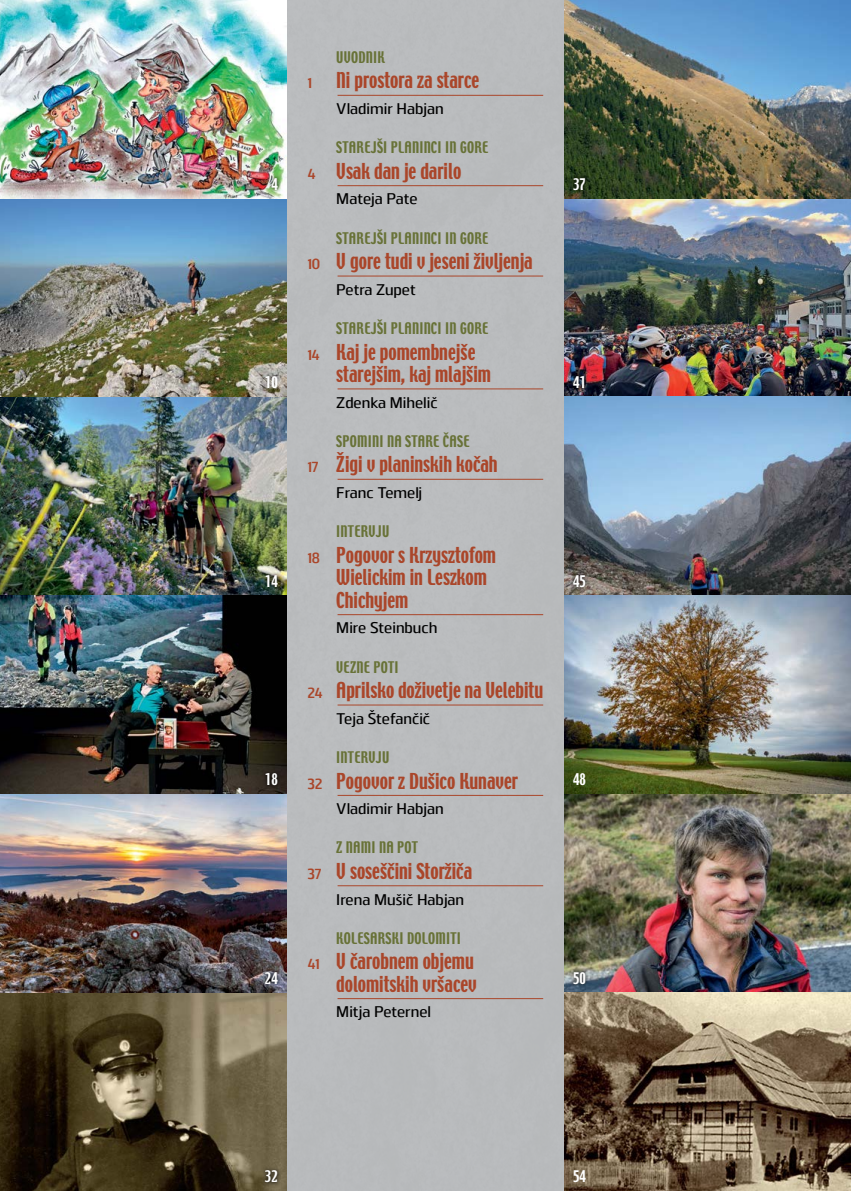
<style>
.page{position:relative;width:851px;height:1191px;background:#fff}
.page>*{position:absolute;margin:0;border:0;box-sizing:border-box;transform-origin:0 0}
.t1{font:19.5px/22.5px "Techno";color:#aa462a;scale:.9 1}
.t2{font:500 15.45px "Juhl";color:#000}
.t3{font:14.25px "Techno";letter-spacing:.02em;color:#687237;scale:.9 1}
.KAZALO_tema{font:14.25px "Techno";letter-spacing:.02em;color:#fff;scale:.9 1}
.s1{font-family:"Juhl";font-weight:700;font-size:15px}
</style>
<div class="page">
<div style="left:0;top:0;width:850px;height:1191px;background:#bcbec0"></div>
<img style="left:564px;top:198px;width:286px;height:199px">
<img style="left:0;top:198px;width:286px;height:199px">
<svg style="left:564px;top:397px;width:286px;height:198px;background:#71879c"></svg>
<img style="left:564px;top:794px;width:286px;height:198px">
<svg style="left:564px;top:992px;width:286px;height:199px;background:#7d6b55"></svg>
<hr style="left:337px;top:95px;width:206px;height:1px;background:#aa462a">
<hr style="left:337px;top:185px;width:206px;height:1px;background:#aa462a">
<hr style="left:337px;top:275px;width:206px;height:1px;background:#aa462a">
<hr style="left:337px;top:388px;width:206px;height:1px;background:#aa462a">
<hr style="left:337px;top:479px;width:206px;height:1px;background:#aa462a">
<hr style="left:337px;top:614px;width:206px;height:1px;background:#aa462a">
<hr style="left:337px;top:704px;width:206px;height:1px;background:#aa462a">
<hr style="left:337px;top:795px;width:206px;height:1px;background:#aa462a">
<hr style="left:337px;top:885px;width:206px;height:1px;background:#aa462a">
<hr style="left:337px;top:998px;width:206px;height:1px;background:#aa462a">
<svg style="left:0;top:992px;width:286px;height:199px;background:#554a31"></svg>
<img style="left:0;top:0;width:286px;height:198px">
<img style="left:564px;top:0;width:286px;height:198px">
<img style="left:0;top:397px;width:286px;height:198px">
<img style="left:0;top:595px;width:286px;height:199px">
<img style="left:0;top:794px;width:286px;height:198px">
<svg style="left:268px;top:174px;width:14px;height:20px"></svg>
<svg style="left:568px;top:173px;width:21px;height:21px"></svg>
<svg style="left:568px;top:372px;width:20px;height:21px"></svg>
<svg style="left:262px;top:571px;width:20px;height:20px"></svg>
<svg style="left:568px;top:570px;width:21px;height:21px"></svg>
<svg style="left:262px;top:769px;width:19px;height:20px"></svg>
<svg style="left:569px;top:967px;width:20px;height:20px"></svg>
<svg style="left:261px;top:968px;width:21px;height:20px"></svg>
<svg style="left:261px;top:1166px;width:20px;height:20px"></svg>
<img style="left:564px;top:595px;width:286px;height:199px">
<p class="t3" style="left:336px;top:47px;width:56px">UVODNIK</p>
<p class="t1" style="left:308px;top:70px;width:192px"><span class="s1">1</span> Ni prostora za starce</p>
<p class="t2" style="left:336px;top:97px;width:109px">Vladimir Habjan</p>
<p class="t3" style="left:336px;top:138px;width:170px">STAREJŠI PLANINCI IN GORE</p>
<p class="t1" style="left:308px;top:161px;width:172px"><span class="s1">4</span> Vsak dan je darilo</p>
<p class="t2" style="left:336px;top:188px;width:83px">Mateja Pate</p>
<p class="t3" style="left:336px;top:228px;width:170px">STAREJŠI PLANINCI IN GORE</p>
<p class="t1" style="left:308px;top:251px;width:251px"><span class="s1">10</span> V gore tudi v jeseni življenja</p>
<p class="t2" style="left:336px;top:278px;width:81px">Petra Zupet</p>
<p class="t3" style="left:336px;top:318px;width:170px">STAREJŠI PLANINCI IN GORE</p>
<p class="t1" style="left:336px;top:341px;width:173px;text-indent:-28px"><span class="s1">14</span> Kaj je pomembnejše starejšim, kaj mlajšim</p>
<p class="t2" style="left:336px;top:391px;width:103px">Zdenka Mihelič</p>
<p class="t3" style="left:336px;top:431px;width:149px">SPOMINI NA STARE ČASE</p>
<p class="t1" style="left:308px;top:454px;width:212px"><span class="s1">17</span> Žigi v planinskih kočah</p>
<p class="t2" style="left:336px;top:481px;width:87px">Franc Temelj</p>
<p class="t3" style="left:336px;top:522px;width:60px">INTERVJU</p>
<p class="t1" style="left:336px;top:545px;width:179px;text-indent:-28px"><span class="s1">18</span> Pogovor s Krzysztofom<br>Wielickim in Leszkom<br>Chichyjem</p>
<p class="t2" style="left:336px;top:616px;width:103px">Mire Steinbuch</p>
<p class="t3" style="left:336px;top:657px;width:71px">VEZNE POTI</p>
<p class="t1" style="left:308px;top:680px;width:263px"><span class="s1">24</span> Aprilsko doživetje na Velebitu</p>
<p class="t2" style="left:336px;top:707px;width:95px">Teja Štefančič</p>
<p class="t3" style="left:336px;top:747px;width:60px">INTERVJU</p>
<p class="t1" style="left:308px;top:770px;width:235px"><span class="s1">32</span> Pogovor z Dušico Kunaver</p>
<p class="t2" style="left:336px;top:797px;width:109px">Vladimir Habjan</p>
<p class="t3" style="left:336px;top:837px;width:92px">Z NAMI NA POT</p>
<p class="t1" style="left:308px;top:861px;width:184px"><span class="s1">37</span> V soseščini Storžiča</p>
<p class="t2" style="left:336px;top:887px;width:129px">Irena Mušič Habjan</p>
<p class="t3" style="left:336px;top:928px;width:140px">KOLESARSKI DOLOMITI</p>
<p class="t1" style="left:308px;top:951px;width:189px;text-align:right"><span class="s1">41</span> V čarobnem objemu dolomitskih vršacev</p>
<p class="t2" style="left:336px;top:1000px;width:96px">Mitja Peternel</p>
<p class="KAZALO_tema" style="left:271px;top:175px;width:9px">4</p>
<p class="KAZALO_tema" style="left:573px;top:175px;width:16px">37</p>
<p class="KAZALO_tema" style="left:265px;top:373px;width:16px">10</p>
<p class="KAZALO_tema" style="left:573px;top:373px;width:16px">41</p>
<p class="KAZALO_tema" style="left:265px;top:571px;width:16px">14</p>
<p class="KAZALO_tema" style="left:573px;top:571px;width:16px">45</p>
<p class="KAZALO_tema" style="left:573px;top:770px;width:16px">48</p>
<p class="KAZALO_tema" style="left:265px;top:770px;width:16px">18</p>
<p class="KAZALO_tema" style="left:265px;top:968px;width:16px">24</p>
<p class="KAZALO_tema" style="left:573px;top:968px;width:16px">50</p>
<p class="KAZALO_tema" style="left:265px;top:1167px;width:16px">32</p>
<p class="KAZALO_tema" style="left:573px;top:1167px;width:16px">54</p>
</div>
